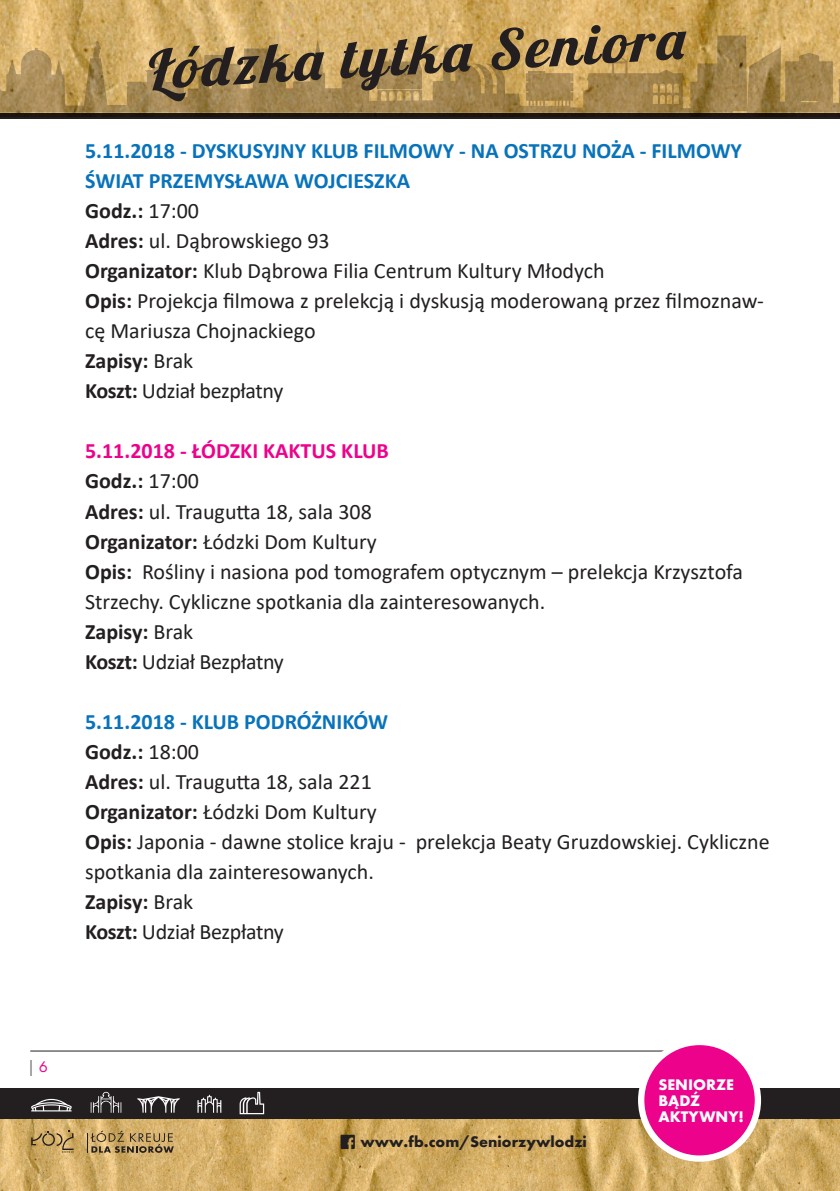
<style>
.page{position:relative;width:840px;height:1191px;background:#fff}
.page>*{position:absolute;margin:0;border:0;box-sizing:border-box;transform-origin:0 0}
.t1{font:22px/30px "Calibri";color:#231f20}
.t2{font:16px "Futura PT Bold";color:#231f20}
.t3{font:16px/16px "Futura PT Bold";color:#fff}
.t4{font:16px "Futura PT Book";color:#6c6d70}
.s1{font-weight:700;color:#0873bb}
.s2{font-weight:700}
.s3{font-weight:700;color:#ed028c}
.s4{color:#ed028c}
</style>
<div class="page">
<hr style="left:30px;top:1050px;width:673px;height:1px;background:#231f20">
<img style="left:0;top:1119px;width:839px;height:72px">
<svg style="left:31px;top:1130px;width:43px;height:22px"></svg>
<svg style="left:87px;top:1130px;width:87px;height:22px;background:#ab8f5b"></svg>
<div style="left:0;top:1088px;width:839px;height:30px;background:#231f20"></div>
<svg style="left:31px;top:1098px;width:41px;height:13px"></svg>
<svg style="left:239px;top:1091px;width:25px;height:23px"></svg>
<svg style="left:91px;top:1091px;width:30px;height:21px"></svg>
<svg style="left:137px;top:1096px;width:43px;height:16px"></svg>
<svg style="left:197px;top:1094px;width:24px;height:18px"></svg>
<div style="left:0;top:113px;width:839px;height:5px;background:#231f20"></div>
<div style="left:637px;top:1038px;width:123px;height:123px;background:#fff;border-radius:50%"></div>
<div style="left:644px;top:1045px;width:110px;height:110px;background:#ed028c;border-radius:50%"></div>
<img style="left:0;top:0;width:839px;height:117px">
<svg style="left:340px;top:1134px;width:14px;height:15px"></svg>
<svg style="left:746px;top:36px;width:93px;height:77px;background:#b49457"></svg>
<svg style="left:0;top:36px;width:746px;height:77px;background:#b39356"></svg>
<svg style="left:149px;top:44px;width:175px;height:57px;background:#887149"></svg>
<svg style="left:340px;top:35px;width:132px;height:56px;background:#8d754b"></svg>
<svg style="left:491px;top:25px;width:195px;height:48px;background:#9b804f"></svg>
<p class="t1" style="left:85px;top:135px;width:680px"><span class="s1">5.11.2018 - DYSKUSYJNY KLUB FILMOWY - NA OSTRZU NOŻA - FILMOWY ŚWIAT PRZEMYSŁAWA WOJCIESZKA<br></span><span class="s2">Godz.:</span> 17:00<br><span class="s2">Adres:</span> ul. Dąbrowskiego 93<br><span class="s2">Organizator:</span> Klub Dąbrowa Filia Centrum Kultury Młodych<br><span class="s2">Opis:</span> Projekcja filmowa z prelekcją i dyskusją moderowaną przez filmoznaw&shy;cę Mariusza Chojnackiego<br><span class="s2">Zapisy:</span> Brak<br><span class="s2">Koszt:</span> Udział bezpłatny</p>
<p class="t1" style="left:85px;top:435px;width:659px"><span class="s3">5.11.2018 - ŁÓDZKI KAKTUS KLUB<br></span><span class="s2">Godz.:</span> 17:00<br><span class="s2">Adres:</span> ul. Traugutta 18, sala 308<br><span class="s2">Organizator:</span> Łódzki Dom Kultury<br><span class="s2">Opis:</span> Rośliny i nasiona pod tomografem optycznym – prelekcja Krzysztofa Strzechy. Cykliczne spotkania dla zainteresowanych.<br><span class="s2">Zapisy:</span> Brak<br><span class="s2">Koszt:</span> Udział Bezpłatny</p>
<p class="t1" style="left:85px;top:705px;width:685px"><span class="s1">5.11.2018 - KLUB PODRÓŻNIKÓW<br></span><span class="s2">Godz.:</span> 18:00<br><span class="s2">Adres:</span> ul. Traugutta 18, sala 221<br><span class="s2">Organizator:</span> Łódzki Dom Kultury<br><span class="s2">Opis:</span> Japonia - dawne stolice kraju - prelekcja Beaty Gruzdowskiej. Cykliczne spotkania dla zainteresowanych.<br><span class="s2">Zapisy:</span> Brak<br><span class="s2">Koszt:</span> Udział Bezpłatny</p>
<p class="t4" style="left:27px;top:1056px;width:22px">| <span class="s4">6</span></p>
<p class="t2" style="left:360px;top:1131px;width:228px">www.fb.com/Seniorzywlodzi</p>
<p class="t3" style="left:658px;top:1076px;width:87px">SENIORZE<br>BĄDŹ<br>AKTYWNY!</p>
</div>
